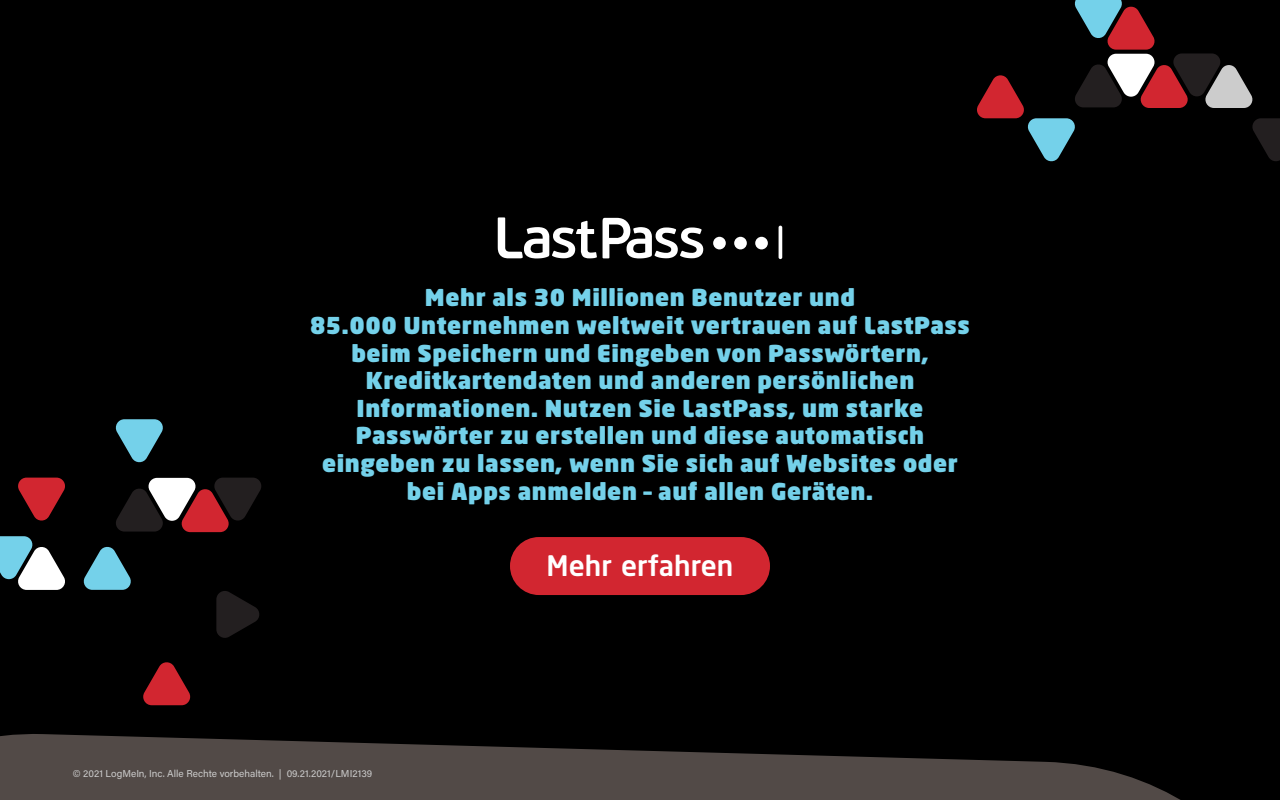
<style>
.page{position:relative;width:1280px;height:800px;background:#000}
.page>*{position:absolute;margin:0;border:0;box-sizing:border-box;transform-origin:0 0}
.t1{font:500 28px "Neo Sans W1 G";color:#fff}
.t2{font:900 23px/27.6px "Neo Sans W1 G";letter-spacing:.025em;color:#74d1ea;text-align:center}
.t3{font:10px "Acumin Pro";color:#ccc}
</style>
<div class="page">
<svg style="left:0;top:734px;width:1181px;height:66px;fill:#524a47"></svg>
<svg style="left:83px;top:546px;width:48px;height:44px"></svg>
<svg style="left:115px;top:419px;width:48px;height:44px"></svg>
<svg style="left:216px;top:591px;width:43px;height:47px"></svg>
<svg style="left:116px;top:478px;width:145px;height:54px"></svg>
<svg style="left:18px;top:478px;width:47px;height:43px"></svg>
<svg style="left:0;top:536px;width:65px;height:54px"></svg>
<svg style="left:143px;top:662px;width:48px;height:43px"></svg>
<svg style="left:977px;top:0;width:303px;height:162px"></svg>
<svg style="left:498px;top:217px;width:284px;height:42px"></svg>
<div style="left:510px;top:537px;width:260px;height:58px;background:#d22630;border-radius:29px"></div>
<h1 class="t2" style="left:310px;top:284px;width:661px">Mehr als 30 Millionen Benutzer und<br>85.000 Unternehmen weltweit vertrauen auf LastPass beim Speichern und Eingeben von Passwörtern, Kreditkartendaten und anderen persönlichen Informationen. Nutzen Sie LastPass, um starke Passwörter zu erstellen und diese automatisch eingeben zu lassen, wenn Sie sich auf Websites oder bei Apps anmelden – auf allen Geräten.</h1>
<p class="t3" style="left:73px;top:766px;width:301px">© 2021 LogMeIn, Inc. Alle Rechte vorbehalten. | 09.21.2021/LMI2139</p>
<p class="t1" style="left:547px;top:548px;width:188px">Mehr erfahren</p>
</div>
